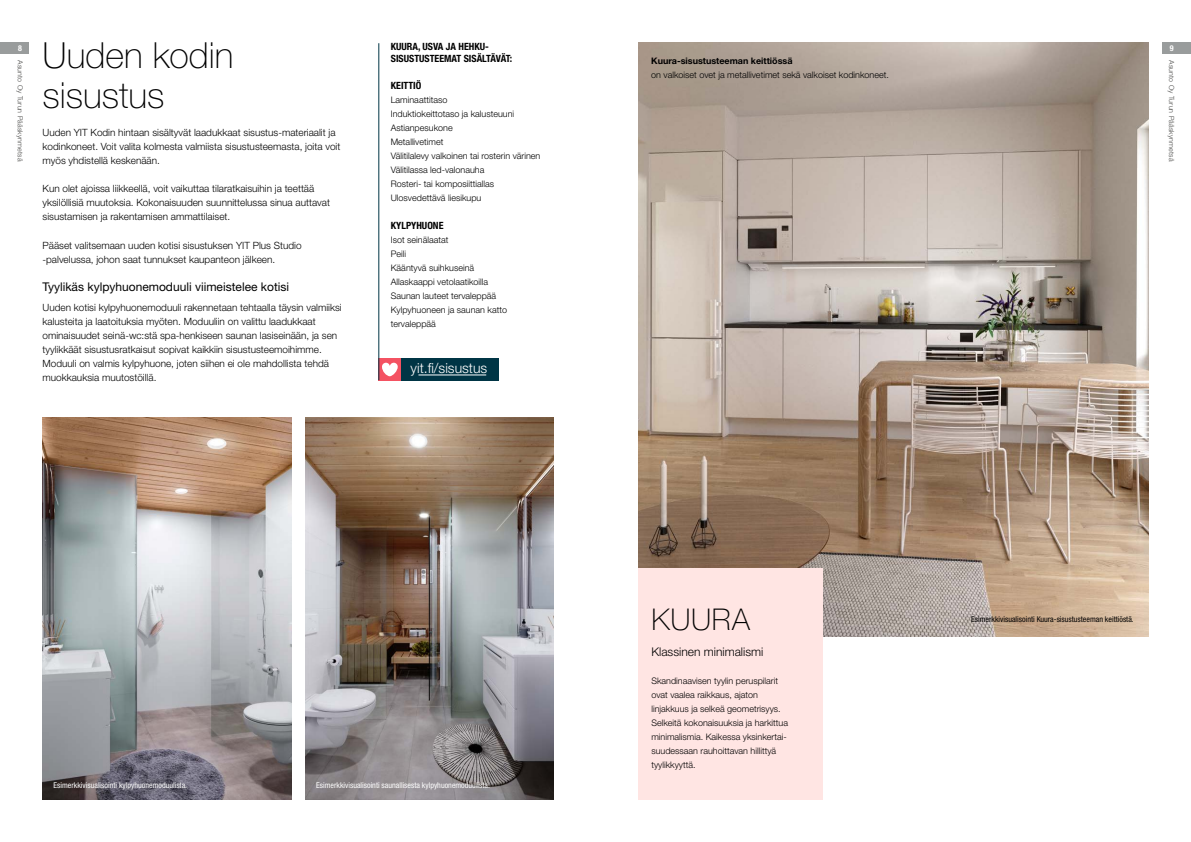
<style>
.page{position:relative;width:1191px;height:842px;background:#fff}
.page>*{position:absolute;margin:0;border:0;box-sizing:border-box;transform-origin:0 0}
.t1{font:100 36px/40px "Helvetica Neue LT Pro";color:#000}
.t2{font:100 30px "Helvetica Neue LT Pro";letter-spacing:.02em;color:#000}
.t3{font:300 14px "Helvetica Neue LT Pro";color:#fff}
.t4{font:12px "Helvetica Neue LT Pro";color:#000}
.t5{font:300 12px "Helvetica Neue LT Pro";color:#000}
.t6{font:300 10px/14px "Helvetica Neue LT Pro";color:#000}
.t7{font:700 condensed 10px/12px "Helvetica Neue LT Pro";color:#000}
.t8{font:300 9px/14px "Helvetica Neue LT Pro";color:#000}
.t9{font:700 9px "Helvetica Neue LT Pro";color:#000}
.t10{font:condensed 8px "Helvetica Neue LT Pro";color:#fff}
.t11{font:condensed 8px "Helvetica Neue LT Pro";color:#000}
.t12{font:700 condensed 8px "Helvetica Neue LT Pro";color:#fff}
.t13{font:300 7px "Helvetica Neue LT Pro";letter-spacing:.02em;color:#474745}
</style>
<div class="page">
<img style="left:638px;top:43px;width:510px;height:593px">
<div style="left:401px;top:358px;width:97px;height:23px;background:#003545"></div>
<div style="left:378px;top:358px;width:23px;height:23px;background:#f45262"></div>
<svg style="left:382px;top:363px;width:16px;height:13px"></svg>
<hr style="left:418px;top:375px;width:68px;height:1px;background:#fff">
<hr style="left:378px;top:43px;width:1px;height:337px;background:#003545">
<div style="left:638px;top:568px;width:184px;height:231px;background:#ffe5e3"></div>
<img style="left:305px;top:417px;width:249px;height:382px">
<img style="left:43px;top:417px;width:248px;height:382px">
<div style="left:1162px;top:43px;width:29px;height:11px;background:#999c9c"></div>
<div style="left:0;top:43px;width:28px;height:11px;background:#999c9c"></div>
<h1 class="t1" style="left:43px;top:35px;width:193px">Uuden kodin sisustus</h1>
<p class="t6" style="left:43px;top:126px;width:299px">Uuden YIT Kodin hintaan sisältyvät laadukkaat sisustus-materiaalit ja kodinkoneet. Voit valita kolmesta valmiista sisustusteemasta, joita voit myös yhdistellä keskenään.</p>
<p class="t6" style="left:43px;top:182px;width:289px">Kun olet ajoissa liikkeellä, voit vaikuttaa tilaratkaisuihin ja teettää yksilöllisiä muutoksia. Kokonaisuuden suunnittelussa sinua auttavat sisustamisen ja rakentamisen ammattilaiset.</p>
<p class="t6" style="left:43px;top:238px;width:261px">Pääset valitsemaan uuden kotisi sisustuksen YIT Plus Studio -palvelussa, johon saat tunnukset kaupanteon jälkeen.</p>
<p class="t4" style="left:43px;top:279px;width:248px">Tyylikäs kylpyhuonemoduuli viimeistelee kotisi</p>
<p class="t6" style="left:43px;top:300px;width:301px">Uuden kotisi kylpyhuonemoduuli rakennetaan tehtaalla täysin valmiiksi kalusteita ja laatoituksia myöten. Moduuliin on valittu laadukkaat ominaisuudet seinä-wc:stä spa-henkiseen saunan lasiseinään, ja sen tyylikkäät sisustusratkaisut sopivat kaikkiin sisustusteemoihimme.<br>Moduuli on valmis kylpyhuone, joten siihen ei ole mahdollista tehdä muokkauksia muutostöillä.</p>
<p class="t7" style="left:391px;top:41px;width:123px">KUURA, USVA JA HEHKU-<br>SISUSTUSTEEMAT SISÄLTÄVÄT:</p>
<p class="t7" style="left:391px;top:79px;width:32px">KEITTIÖ</p>
<p class="t8" style="left:391px;top:92px;width:151px">Laminaattitaso<br>Induktiokeittotaso ja kalusteuuni<br>Astianpesukone<br>Metallivetimet<br>Välitilalevy valkoinen tai rosterin värinen<br>Välitilassa led-valonauha<br>Rosteri- tai komposiittiallas<br>Ulosvedettävä liesikupu</p>
<p class="t7" style="left:391px;top:220px;width:54px">KYLPYHUONE</p>
<p class="t8" style="left:391px;top:233px;width:118px">Isot seinälaatat<br>Peili<br>Kääntyvä suihkuseinä<br>Allaskaappi vetolaatikoilla<br>Saunan lauteet tervaleppää<br>Kylpyhuoneen ja saunan katto tervaleppää</p>
<p class="t12" style="left:18px;top:43px;width:5px">8</p>
<p class="t12" style="left:1170px;top:43px;width:5px">9</p>
<p class="t13" style="left:24px;top:60px;width:103px;rotate:90deg">Asunto Oy Turun Pääskynmetsä</p>
<p class="t13" style="left:1175px;top:60px;width:103px;rotate:90deg">Asunto Oy Turun Pääskynmetsä</p>
<p class="t9" style="left:651px;top:55px;width:143px">Kuura-sisustusteeman keittiössä</p>
<p class="t8" style="left:651px;top:68px;width:239px">on valkoiset ovet ja metallivetimet sekä valkoiset kodinkoneet.</p>
<h3 class="t3" style="left:411px;top:359px;width:78px">yit.fi/sisustus</h3>
<p class="t10" style="left:54px;top:780px;width:135px">Esimerkkivisualisointi kylpyhuonemoduulista.</p>
<p class="t10" style="left:316px;top:780px;width:175px">Esimerkkivisualisointi saunallisesta kylpyhuonemoduulista.</p>
<h2 class="t2" style="left:651px;top:601px;width:100px">KUURA</h2>
<p class="t11" style="left:971px;top:614px;width:164px">Esimerkkivisualisointi Kuura-sisustusteeman keittiöstä.</p>
<p class="t5" style="left:651px;top:644px;width:113px">Klassinen minimalismi</p>
<p class="t8" style="left:651px;top:673px;width:138px">Skandinaavisen tyylin peruspilarit ovat vaalea raikkaus, ajaton linjakkuus ja selkeä geometrisyys.<br>Selkeitä kokonaisuuksia ja harkittua minimalismia. Kaikessa yksinkertai&shy;suudessaan rauhoittavan hillittyä tyylikkyyttä.</p>
</div>
